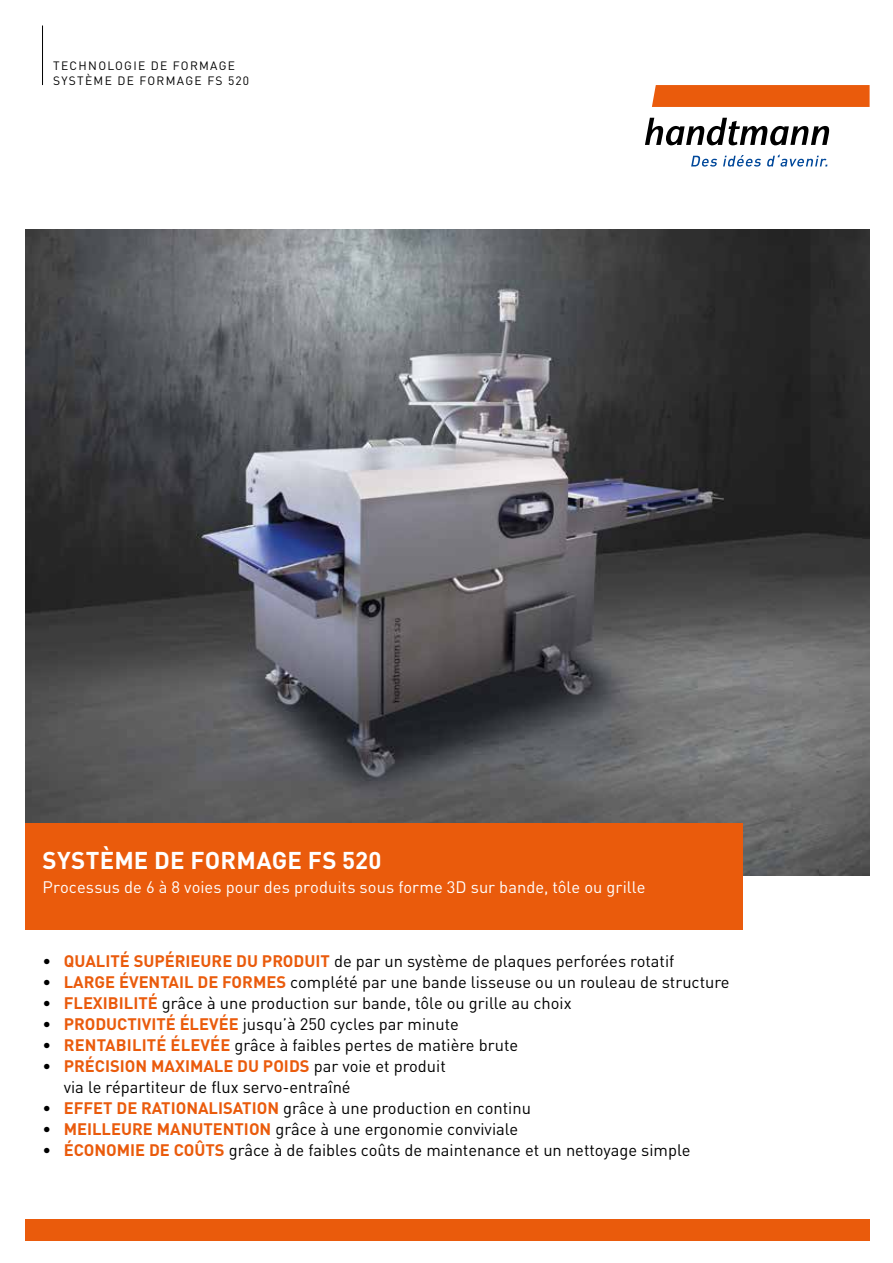
<style>
.page{position:relative;width:893px;height:1263px;background:#fff}
.page>*{position:absolute;margin:0;border:0;box-sizing:border-box;transform-origin:0 0}
.t1{font:700 24px "DIN Pro";letter-spacing:.005em;color:#fff}
.t2{font:16.5px/21px "DIN Pro";color:#000}
.t3{font:16.5px "DIN Pro";color:#fff}
.t4{font:12px/15px "DIN Pro";letter-spacing:.11em;color:#000}
.s1{font-weight:700;color:#ea5b0c}
</style>
<div class="page">
<img style="left:26px;top:230px;width:844px;height:645px">
<div style="left:26px;top:1219px;width:844px;height:21px;background:#ea5b0c"></div>
<hr style="left:42px;top:26px;width:1px;height:59px;background:#000">
<div style="left:26px;top:823px;width:716px;height:107px;background:#ea5b0c"></div>
<svg style="left:652px;top:85px;width:218px;height:22px;background:#ea5d0f"></svg>
<svg style="left:645px;top:118px;width:184px;height:27px"></svg>
<svg style="left:691px;top:156px;width:26px;height:11px"></svg>
<svg style="left:723px;top:155px;width:38px;height:12px"></svg>
<svg style="left:767px;top:154px;width:60px;height:13px"></svg>
<p class="t4" style="left:53px;top:57px;width:198px">TECHNOLOGIE DE FORMAGE<br>SYSTÈME DE FORMAGE FS 520</p>
<h1 class="t1" style="left:43px;top:840px;width:340px">SYSTÈME DE FORMAGE FS 520</h1>
<p class="t3" style="left:43px;top:874px;width:604px">Processus de 6 à 8 voies pour des produits sous forme 3D sur bande, tôle ou grille</p>
<p class="t2" style="left:43px;top:949px;width:633px">• <span class="s1">QUALITÉ SUPÉRIEURE DU PRODUIT</span> de par un système de plaques perforées rotatif</p>
<p class="t2" style="left:43px;top:970px;width:689px">• <span class="s1">LARGE ÉVENTAIL DE FORMES</span> complété par une bande lisseuse ou un rouleau de structure</p>
<p class="t2" style="left:43px;top:991px;width:531px">• <span class="s1">FLEXIBILITÉ</span> grâce à une production sur bande, tôle ou grille au choix</p>
<p class="t2" style="left:43px;top:1012px;width:418px">• <span class="s1">PRODUCTIVITÉ ÉLEVÉE</span> jusqu’à 250 cycles par minute</p>
<p class="t2" style="left:43px;top:1033px;width:477px">• <span class="s1">RENTABILITÉ ÉLEVÉE</span> grâce à faibles pertes de matière brute</p>
<p class="t2" style="left:64px;top:1054px;width:384px;text-indent:-21px">• <span class="s1">PRÉCISION MAXIMALE DU POIDS</span> par voie et produit via le répartiteur de flux servo-entraîné</p>
<p class="t2" style="left:43px;top:1096px;width:490px">• <span class="s1">EFFET DE RATIONALISATION</span> grâce à une production en continu</p>
<p class="t2" style="left:43px;top:1117px;width:477px">• <span class="s1">MEILLEURE MANUTENTION</span> grâce à une ergonomie conviviale</p>
<p class="t2" style="left:43px;top:1138px;width:649px">• <span class="s1">ÉCONOMIE DE COÛTS</span> grâce à de faibles coûts de maintenance et un nettoyage simple</p>
</div>
